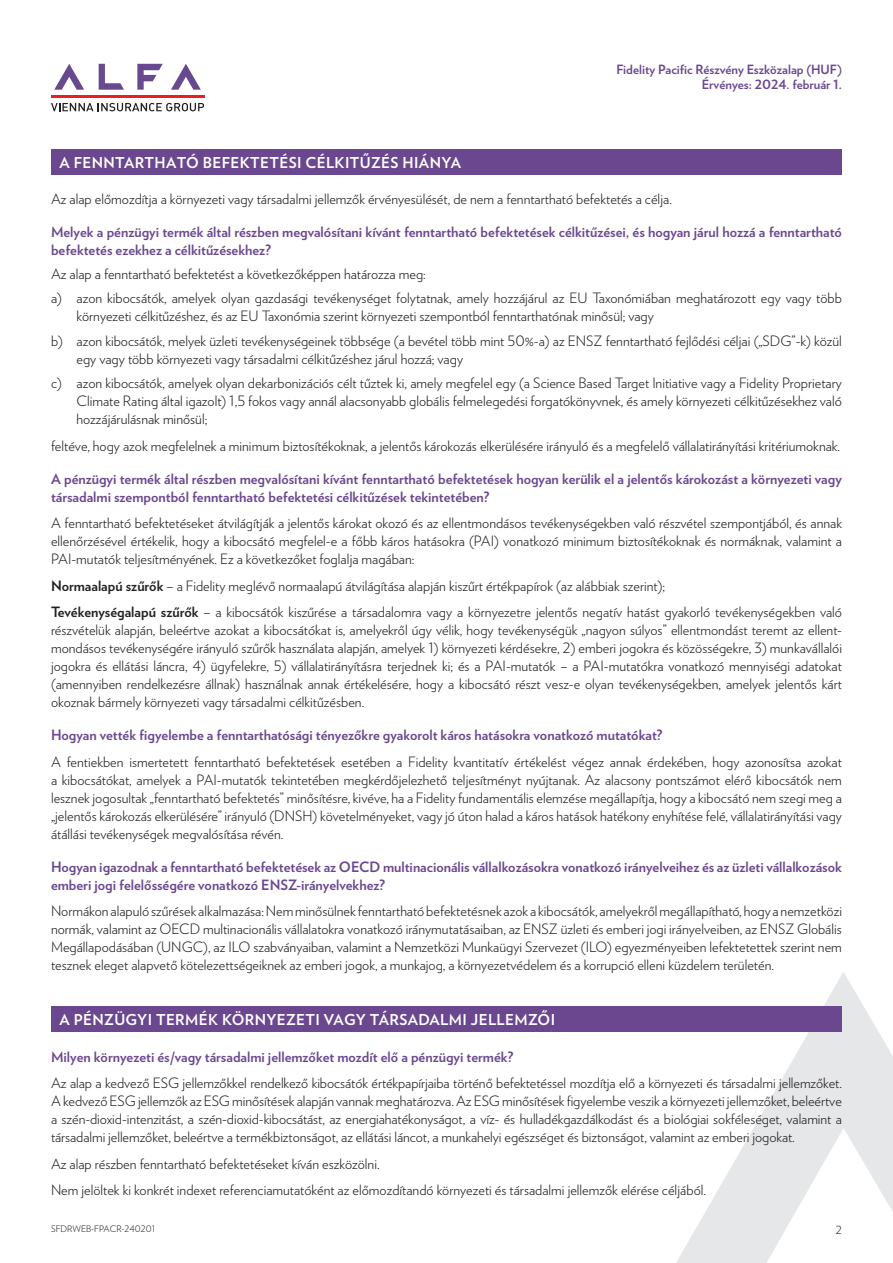
<style>
.page{position:relative;width:893px;height:1263px;background:#fff}
.page>*{position:absolute;margin:0;border:0;box-sizing:border-box;transform-origin:0 0}
.t1{font:700 15px "Verlag";letter-spacing:.025em;color:#fff}
.t2{font:300 14.25px/18px "Verlag";color:#231f20}
.t3{font:700 14.25px/18px "Verlag";color:#6a478f}
.t4{font:700 12.75px/15px "Verlag";color:#6a478f;text-align:right}
.t5{font:300 11.25px "Verlag";color:#231f20}
.t6{font:300 9px "Verlag";color:#231f20}
.s1{font-weight:700}
</style>
<div class="page">
<svg style="left:171px;top:64px;width:30px;height:26px"></svg>
<svg style="left:137px;top:64px;width:26px;height:26px"></svg>
<svg style="left:99px;top:64px;width:25px;height:26px"></svg>
<svg style="left:54px;top:64px;width:30px;height:26px"></svg>
<hr style="left:51px;top:95px;width:153px;height:3px;background:#ee1d23">
<svg style="left:51px;top:103px;width:153px;height:8px"></svg>
<svg style="left:676px;top:972px;width:217px;height:291px"></svg>
<div style="left:51px;top:149px;width:791px;height:25px;background:#6a478f"></div>
<div style="left:51px;top:1006px;width:791px;height:26px;background:#6a478f"></div>
<p class="t4" style="left:616px;top:61px;width:227px">Fidelity Pacific Részvény Eszközalap (HUF)<br>Érvényes: 2024. február 1.</p>
<p class="t1" style="left:60px;top:150px;width:403px">A FENNTARTHATÓ BEFEKTETÉSI CÉLKITŰZÉS HIÁNYA</p>
<p class="t2" style="left:51px;top:189px;width:622px">Az alap előmozdítja a környezeti vagy társadalmi jellemzők érvényesülését, de nem a fenntartható befektetés a célja.</p>
<p class="t3" style="left:51px;top:222px;width:792px">Melyek a pénzügyi termék által részben megvalósítani kívánt fenntartható befektetések célkitűzései, és hogyan járul hozzá a fenntartható befektetés ezekhez a célkitűzésekhez?</p>
<p class="t2" style="left:51px;top:261px;width:792px;line-height:24.5px">Az alap a fenntartható befektetést a következőképpen határozza meg:<br>a) azon kibocsátók, amelyek olyan gazdasági tevékenységet folytatnak, amely hozzájárul az EU Taxonómiában meghatározott egy vagy több</p>
<p class="t2" style="left:51px;top:303px;width:792px;line-height:24.5px;text-indent:26px">környezeti célkitűzéshez, és az EU Taxonómia szerint környezeti szempontból fenntarthatónak minősül; vagy<br>b) azon kibocsátók, melyek üzleti tevékenységeinek többsége (a bevétel több mint 50%-a) az ENSZ fenntartható fejlődési céljai („SDG”-k) közül</p>
<p class="t2" style="left:51px;top:345px;width:792px;line-height:24.5px;text-indent:26px">egy vagy több környezeti vagy társadalmi célkitűzéshez járul hozzá; vagy<br>c) azon kibocsátók, amelyek olyan dekarbonizációs célt tűztek ki, amely megfelel egy (a Science Based Target Initiative vagy a Fidelity Proprietary</p>
<p class="t2" style="left:77px;top:391px;width:767px">Climate Rating által igazolt) 1,5 fokos vagy annál alacsonyabb globális felmelegedési forgatókönyvnek, és amely környezeti célkitűzésekhez való hozzájárulásnak minősül;</p>
<p class="t2" style="left:51px;top:436px;width:791px">feltéve, hogy azok megfelelnek a minimum biztosítékoknak, a jelentős károkozás elkerülésére irányuló és a megfelelő vállalatirányítási kritériumoknak.</p>
<p class="t3" style="left:51px;top:469px;width:792px">A pénzügyi termék által részben megvalósítani kívánt fenntartható befektetések hogyan kerülik el a jelentős károkozást a környezeti vagy társadalmi szempontból fenntartható befektetési célkitűzések tekintetében?</p>
<p class="t2" style="left:51px;top:513px;width:792px;text-align:justify">A fenntartható befektetéseket átvilágítják a jelentős károkat okozó és az ellentmondásos tevékenységekben való részvétel szempontjából, és annak ellenőrzésével értékelik, hogy a kibocsátó megfelel-e a főbb káros hatásokra (PAI) vonatkozó minimum biztosítékoknak és normáknak, valamint a PAI-mutatók teljesítményének. Ez a következőket foglalja magában:</p>
<p class="t2" style="left:51px;top:571px;width:792px;line-height:26.5px"><span class="s1">Normaalapú szűrők</span> – a Fidelity meglévő normaalapú átvilágítása alapján kiszűrt értékpapírok (az alábbiak szerint);<br><span class="s1">Tevékenységalapú szűrők</span> – a kibocsátók kiszűrése a társadalomra vagy a környezetre jelentős negatív hatást gyakorló tevékenységekben való</p>
<p class="t2" style="left:51px;top:620px;width:792px;text-align:justify">részvételük alapján, beleértve azokat a kibocsátókat is, amelyekről úgy vélik, hogy tevékenységük „nagyon súlyos” ellentmondást teremt az ellent&shy;mondásos tevékenységére irányuló szűrők használata alapján, amelyek 1) környezeti kérdésekre, 2) emberi jogokra és közösségekre, 3) munkavállalói jogokra és ellátási láncra, 4) ügyfelekre, 5) vállalatirányításra terjednek ki; és a PAI-mutatók – a PAI-mutatókra vonatkozó mennyiségi adatokat (amennyiben rendelkezésre állnak) használnak annak értékelésére, hogy a kibocsátó részt vesz-e olyan tevékenységekben, amelyek jelentős kárt okoznak bármely környezeti vagy társadalmi célkitűzésben.</p>
<p class="t3" style="left:51px;top:725px;width:613px">Hogyan vették figyelembe a fenntarthatósági tényezőkre gyakorolt káros hatásokra vonatkozó mutatókat?</p>
<p class="t2" style="left:51px;top:752px;width:792px;text-align:justify">A fentiekben ismertetett fenntartható befektetések esetében a Fidelity kvantitatív értékelést végez annak érdekében, hogy azonosítsa azokat a kibocsátókat, amelyek a PAI-mutatók tekintetében megkérdőjelezhető teljesítményt nyújtanak. Az alacsony pontszámot elérő kibocsátók nem lesznek jogosultak „fenntartható befektetés” minősítésre, kivéve, ha a Fidelity fundamentális elemzése megállapítja, hogy a kibocsátó nem szegi meg a „jelentős károkozás elkerülésére” irányuló (DNSH) követelményeket, vagy jó úton halad a káros hatások hatékony enyhítése felé, vállalatirányítási vagy átállási tevékenységek megvalósítása révén.</p>
<p class="t3" style="left:51px;top:857px;width:792px">Hogyan igazodnak a fenntartható befektetések az OECD multinacionális vállalkozásokra vonatkozó irányelveihez és az üzleti vállalkozások emberi jogi felelősségére vonatkozó ENSZ-irányelvekhez?</p>
<p class="t2" style="left:51px;top:901px;width:792px;text-align:justify">Normákon alapuló szűrések alkalmazása: Nem minősülnek fenntartható befektetésnek azok a kibocsátók, amelyekről megállapítható, hogy a nemzetközi normák, valamint az OECD multinacionális vállalatokra vonatkozó iránymutatásaiban, az ENSZ üzleti és emberi jogi irányelveiben, az ENSZ Globális Megállapodásában (UNGC), az ILO szabványaiban, valamint a Nemzetközi Munkaügyi Szervezet (ILO) egyezményeiben lefektetettek szerint nem tesznek eleget alapvető kötelezettségeiknek az emberi jogok, a munkajog, a környezetvédelem és a korrupció elleni küzdelem területén.</p>
<p class="t1" style="left:60px;top:1008px;width:497px">A PÉNZÜGYI TERMÉK KÖRNYEZETI VAGY TÁRSADALMI JELLEMZŐI</p>
<p class="t3" style="left:51px;top:1047px;width:464px">Milyen környezeti és/vagy társadalmi jellemzőket mozdít elő a pénzügyi termék?</p>
<p class="t2" style="left:51px;top:1073px;width:792px;text-align:justify">Az alap a kedvező ESG jellemzőkkel rendelkező kibocsátók értékpapírjaiba történő befektetéssel mozdítja elő a környezeti és társadalmi jellemzőket.<br>A kedvező ESG jellemzők az ESG minősítések alapján vannak meghatározva. Az ESG minősítések figyelembe veszik a környezeti jellemzőket, beleértve a szén-dioxid-intenzitást, a szén-dioxid-kibocsátást, az energiahatékonyságot, a víz- és hulladékgazdálkodást és a biológiai sokféleséget, valamint a társadalmi jellemzőket, beleértve a termékbiztonságot, az ellátási láncot, a munkahelyi egészséget és biztonságot, valamint az emberi jogokat.</p>
<p class="t2" style="left:51px;top:1149px;width:656px;line-height:26.5px">Az alap részben fenntartható befektetéseket kíván eszközölni.<br>Nem jelöltek ki konkrét indexet referenciamutatóként az előmozdítandó környezeti és társadalmi jellemzők elérése céljából.</p>
<p class="t6" style="left:51px;top:1222px;width:106px">SFDRWEB-FPACR-240201</p>
<p class="t5" style="left:836px;top:1221px;width:8px">2</p>
</div>
